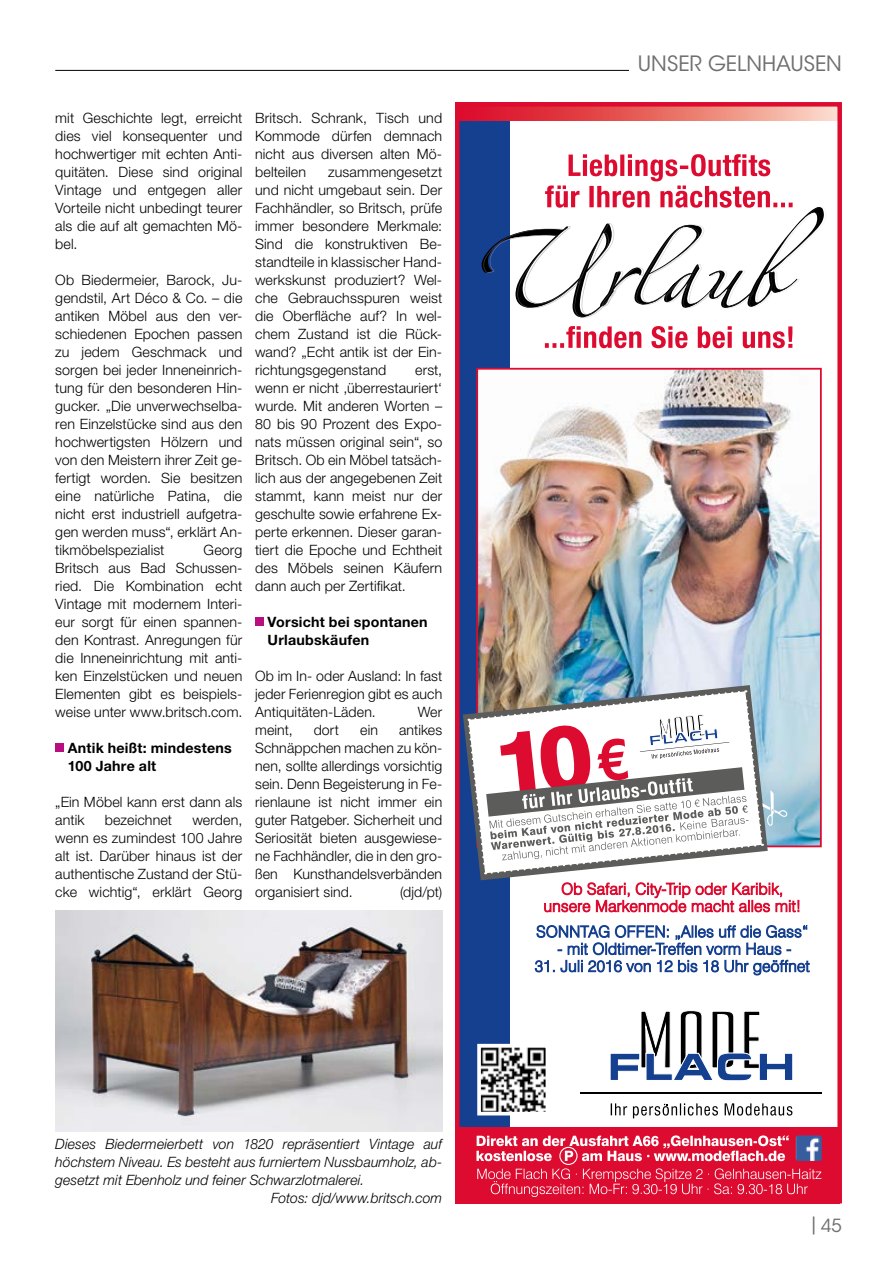
<style>
.page{position:relative;width:893px;height:1263px;background:#fff}
.page>*{position:absolute;margin:0;border:0;box-sizing:border-box;transform-origin:0 0}
.t1{font:21px "ITC Avant Garde Std";color:#706f6f}
.t2{font:18px "ITC Avant Garde Std";color:#706f6f}
.t3{font:300 14.25px/18px "Helvetica Neue LT Std";letter-spacing:.01em;color:#000;text-align:justify}
.t4{font:italic 300 14.25px "Helvetica Neue LT Std";letter-spacing:.005em;color:#000}
.t5{font:700 14.25px/18px "Helvetica Neue LT Std";letter-spacing:.015em;color:#000}
</style>
<div class="page">
<hr style="left:55px;top:70px;width:787px;height:1px;background:#000">
<div style="left:629px;top:55px;width:213px;height:16px;background:#fff"></div>
<div style="left:455px;top:105px;width:54px;height:1098px;background:#153f8f"></div>
<svg style="left:460px;top:107px;width:377px;height:13px;background:#e86967"></svg>
<div style="left:455px;top:1127px;width:385px;height:76px;background:#dd0b2f"></div>
<svg style="left:545px;top:154px;width:247px;height:194px"></svg>
<hr style="left:580px;top:1093px;width:242px;height:1px;background:#000">
<svg style="left:725px;top:1103px;width:67px;height:12px"></svg>
<svg style="left:611px;top:1103px;width:107px;height:15px"></svg>
<svg style="left:610px;top:1011px;width:183px;height:70px"></svg>
<img style="left:479px;top:371px;width:340px;height:473px">
<div style="left:476px;top:368px;width:346px;height:479px;border:2px solid #dd0b2f"></div>
<img style="left:463px;top:685px;width:305px;height:195px">
<img style="left:561px;top:1161px;width:15px;height:4px">
<div style="left:559px;top:1147px;width:19px;height:18px;border:1px solid #fff;border-radius:50%"></div>
<svg style="left:477px;top:1168px;width:344px;height:29px"></svg>
<svg style="left:476px;top:1135px;width:313px;height:26px"></svg>
<div style="left:455px;top:102px;width:387px;height:1101px;border:4px solid #dd0b2f"></div>
<svg style="left:535px;top:925px;width:275px;height:50px"></svg>
<svg style="left:544px;top:882px;width:255px;height:30px"></svg>
<img style="left:482px;top:1049px;width:62px;height:61px">
<div style="left:477px;top:1044px;width:72px;height:71px;border:4px solid #fff"></div>
<img style="left:796px;top:1135px;width:26px;height:26px">
<svg style="left:482px;top:185px;width:342px;height:132px"></svg>
<svg style="left:467px;top:690px;width:320px;height:185px"></svg>
<div style="left:55px;top:743px;width:9px;height:9px;background:#b80e80"></div>
<div style="left:255px;top:617px;width:9px;height:9px;background:#b80e80"></div>
<img style="left:55px;top:911px;width:387px;height:220px">
<p class="t3" style="left:55px;top:109px;width:189px">mit Geschichte legt, erreicht dies viel konsequenter und hochwertiger mit echten Anti&shy;quitäten. Diese sind original Vintage und entgegen aller Vorteile nicht unbedingt teurer als die auf alt gemachten Mö&shy;bel.</p>
<p class="t3" style="left:55px;top:271px;width:189px">Ob Biedermeier, Barock, Ju&shy;gendstil, Art Déco &amp; Co. – die antiken Möbel aus den ver&shy;schiedenen Epochen passen zu jedem Geschmack und sorgen bei jeder Inneneinrich&shy;tung für den besonderen Hin&shy;gucker. „Die unverwechselba&shy;ren Einzelstücke sind aus den hochwertigsten Hölzern und von den Meistern ihrer Zeit ge&shy;fertigt worden. Sie besitzen eine natürliche Patina, die nicht erst industriell aufgetra&shy;gen werden muss“, erklärt An&shy;tikmöbelspezialist</p>
<p class="t3" style="left:55px;top:541px;width:189px;text-indent:148px">Georg Britsch aus Bad Schussen&shy;ried. Die Kombination echt Vintage mit modernem Interi&shy;eur sorgt für einen spannen&shy;den Kontrast. Anregungen für die Inneneinrichtung mit anti&shy;ken Einzelstücken und neuen Elementen gibt es beispiels&shy;weise unter www.britsch.com.</p>
<p class="t5" style="left:68px;top:739px;width:166px">Antik heißt: mindestens<br>100 Jahre alt</p>
<p class="t3" style="left:55px;top:793px;width:189px">„Ein Möbel kann erst dann als antik</p>
<p class="t3" style="left:55px;top:811px;width:189px;text-indent:137px">werden, wenn es zumindest 100 Jahre alt ist. Darüber hinaus ist der authentische Zustand der Stü&shy;cke wichtig“, erklärt Georg</p>
<p class="t3" style="left:105px;top:811px;width:69px">bezeichnet</p>
<p class="t3" style="left:255px;top:109px;width:189px">Britsch. Schrank, Tisch und Kommode dürfen demnach nicht aus diversen alten Mö&shy;belteilen</p>
<p class="t3" style="left:255px;top:163px;width:189px;text-indent:73px">zusammengesetzt und nicht umgebaut sein. Der Fachhändler, so Britsch, prüfe immer besondere Merkmale:<br>Sind die konstruktiven Be&shy;standteile in klassischer Hand&shy;werkskunst produziert? Wel&shy;che Gebrauchsspuren weist die Oberfläche auf? In wel&shy;chem Zustand ist die Rück&shy;wand? „Echt antik ist der Ein&shy;richtungsgegenstand</p>
<p class="t3" style="left:255px;top:361px;width:189px;text-indent:160px">erst, wenn er nicht ‚überrestauriert‘ wurde. Mit anderen Worten – 80 bis 90 Prozent des Expo&shy;nats müssen original sein“, so Britsch. Ob ein Möbel tatsäch&shy;lich aus der angegebenen Zeit stammt, kann meist nur der geschulte sowie erfahrene Ex&shy;perte erkennen. Dieser garan&shy;tiert die Epoche und Echtheit des Möbels seinen Käufern dann auch per Zertifikat.</p>
<p class="t5" style="left:268px;top:613px;width:162px">Vorsicht bei spontanen<br>Urlaubskäufen</p>
<p class="t3" style="left:255px;top:667px;width:189px">Ob im In- oder Ausland: In fast jeder Ferienregion gibt es auch Antiquitäten-Läden.</p>
<p class="t3" style="left:418px;top:703px;width:26px">Wer</p>
<p class="t3" style="left:255px;top:721px;width:189px;text-indent:144px">antikes Schnäppchen machen zu kön&shy;nen, sollte allerdings vorsichtig sein. Denn Begeisterung in Fe&shy;rienlaune ist nicht immer ein guter Ratgeber. Sicherheit und Seriosität bieten ausgewiese&shy;ne Fachhändler, die in den gro&shy;ßen Kunsthandelsverbänden organisiert sind.</p>
<p class="t3" style="left:255px;top:721px;width:39px">meint,</p>
<p class="t3" style="left:314px;top:721px;width:27px">dort</p>
<p class="t3" style="left:360px;top:721px;width:19px">ein</p>
<p class="t3" style="left:400px;top:883px;width:44px">(djd/pt)</p>
<p class="t4" style="left:55px;top:1135px;width:388px">Dieses Biedermeierbett von 1820 repräsentiert Vintage auf</p>
<p class="t4" style="left:55px;top:1153px;width:388px">höchstem Niveau. Es besteht aus furniertem Nussbaumholz, ab-</p>
<p class="t4" style="left:55px;top:1171px;width:310px">gesetzt mit Ebenholz und feiner Schwarzlotmalerei.</p>
<p class="t4" style="left:271px;top:1189px;width:173px">Fotos: djd/www.britsch.com</p>
<h1 class="t1" style="left:638px;top:50px;width:206px">UNSER GELNHAUSEN</h1>
<p class="t2" style="left:809px;top:1214px;width:35px">|45</p>
</div>
